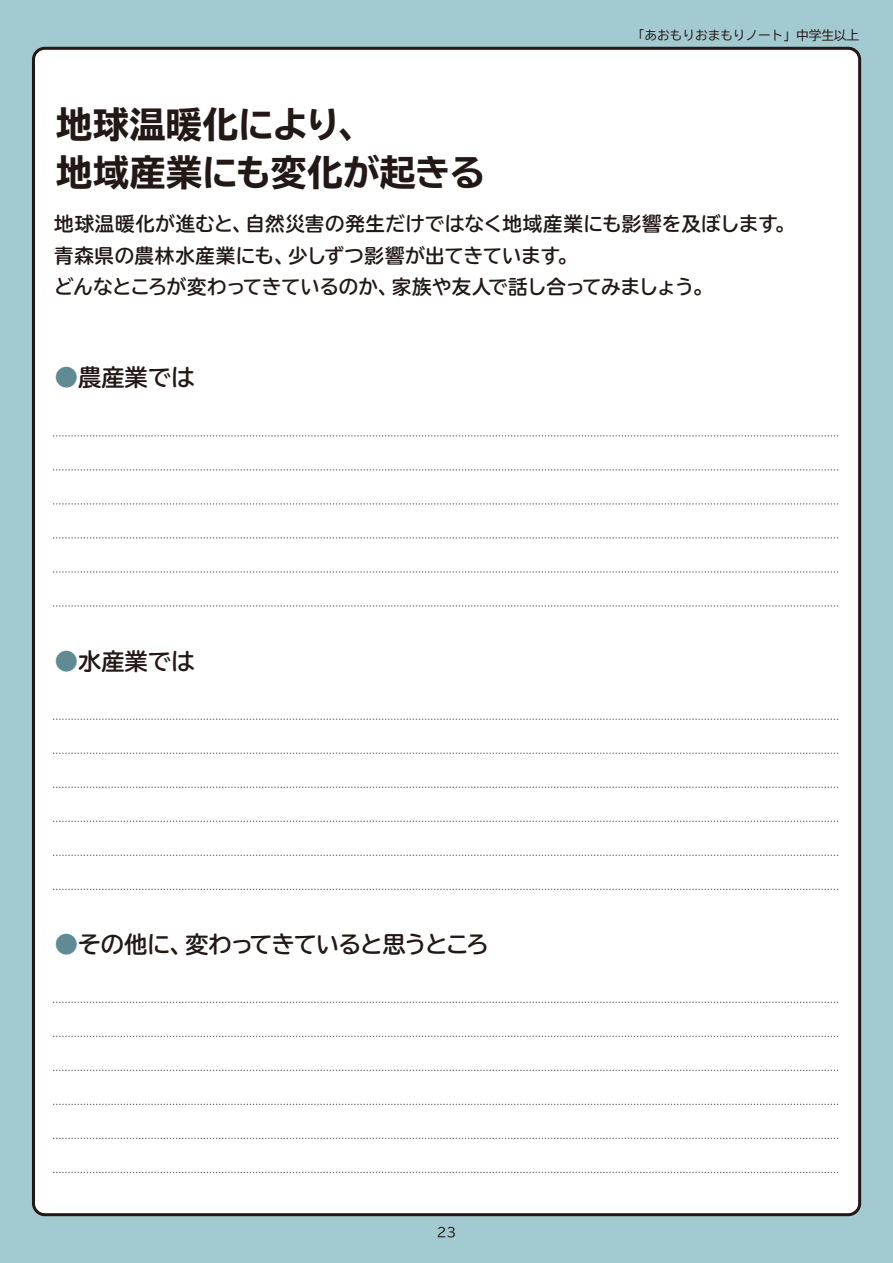
<style>
.page{position:relative;width:893px;height:1263px;background:#a4cad1}
.page>*{position:absolute;margin:0;border:0;box-sizing:border-box;transform-origin:0 0}
.t1{font:36px/48px "TBUD Gothic E";letter-spacing:.01em;color:#221815}
.t2{font:23.25px "TBUDR Gothic B";letter-spacing:-.05em;color:#221815}
.t3{font:23.25px "TBUDR Gothic B";letter-spacing:-.025em;color:#221815}
.t4{font:19.5px/31.5px "TBUDR Gothic B";letter-spacing:.005em;color:#221815}
.t5{font:12.75px "TBUD Gothic R";letter-spacing:-.01em;color:#221815}
.s1{color:#608b94}
</style>
<div class="page">
<div style="left:32px;top:47px;width:829px;height:1169px;background:#fff"></div>
<svg style="left:54px;top:1138px;width:786px;height:1px"></svg>
<svg style="left:54px;top:1172px;width:786px;height:1px"></svg>
<svg style="left:54px;top:854px;width:786px;height:2px"></svg>
<svg style="left:54px;top:888px;width:786px;height:2px"></svg>
<svg style="left:54px;top:571px;width:786px;height:2px"></svg>
<svg style="left:54px;top:605px;width:786px;height:2px"></svg>
<svg style="left:54px;top:1103px;width:786px;height:2px"></svg>
<svg style="left:54px;top:820px;width:786px;height:2px"></svg>
<svg style="left:54px;top:537px;width:786px;height:2px"></svg>
<svg style="left:54px;top:1069px;width:786px;height:2px"></svg>
<svg style="left:54px;top:786px;width:786px;height:2px"></svg>
<svg style="left:54px;top:503px;width:786px;height:2px"></svg>
<svg style="left:54px;top:1035px;width:786px;height:2px"></svg>
<svg style="left:54px;top:752px;width:786px;height:2px"></svg>
<svg style="left:54px;top:469px;width:786px;height:2px"></svg>
<svg style="left:54px;top:1001px;width:786px;height:2px"></svg>
<svg style="left:54px;top:718px;width:786px;height:2px"></svg>
<svg style="left:54px;top:435px;width:786px;height:2px"></svg>
<p class="t5" style="left:632px;top:29px;width:229px">「あおもりおまもりノート」中学生以上</p>
<h1 class="t1" style="left:56px;top:103px;width:430px">地球温暖化により、<br>地域産業にも変化が起きる</h1>
<p class="t4" style="left:54px;top:209px;width:742px">地球温暖化が進むと、自然災害の発生だけではなく地域産業にも影響を及ぼします。青森県の農林水産業にも、少しずつ影響が出てきています。<br>どんなところが変わってきているのか、家族や友人で話し合ってみましょう。</p>
<p class="t3" style="left:55px;top:366px;width:141px"><span class="s1">●</span>農産業では</p>
<p class="t3" style="left:55px;top:649px;width:141px"><span class="s1">●</span>水産業では</p>
<p class="t2" style="left:55px;top:932px;width:436px"><span class="s1">●</span>その他に、変わってきていると思うところ</p>
<p class="t5" style="left:437px;top:1225px;width:21px">23</p>
</div>
